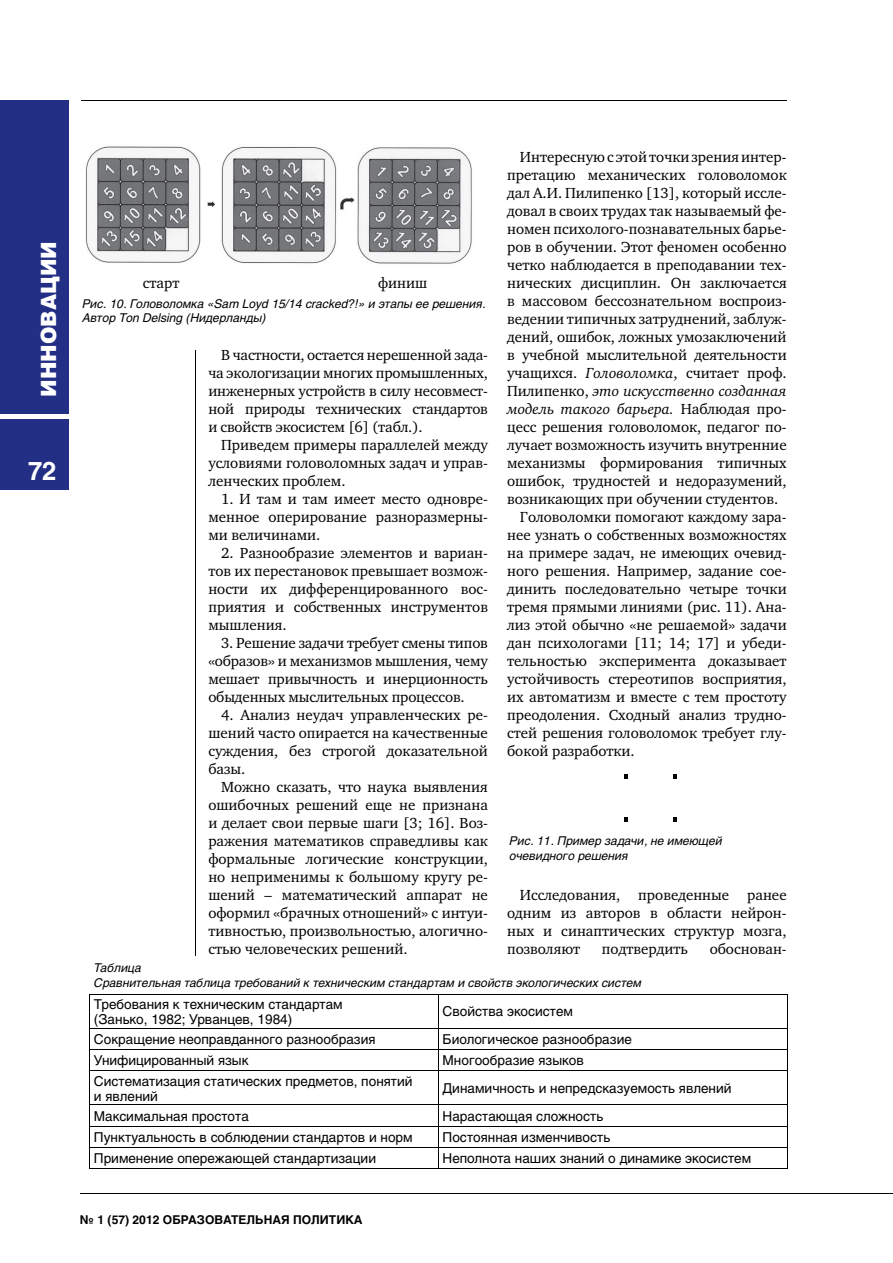
<style>
.page{position:relative;width:893px;height:1263px;background:#fff}
.page>*{position:absolute;margin:0;border:0;box-sizing:border-box;transform-origin:0 0}
.t1{font:700 25.5px "Helios";color:#fff}
.t2{font:900 21px "Helios";color:#fff}
.t3{font:15px/18px "Charter C";color:#000;text-align:justify}
.t4{font:italic 15px "Charter C";color:#000}
.t5{font:13.5px/15px "Helios";color:#000}
.t6{font:italic 12px/14.2px "Helios";color:#000}
.t7{font:700 12px "Helios";color:#000}
.s1{font-style:italic}
.s2{font-style:normal}
</style>
<div class="page">
<div style="left:0;top:100px;width:68px;height:390px;background:#232f84"></div>
<hr style="left:0;top:414px;width:74px;height:4px;background:#fff">
<hr style="left:81px;top:100px;width:706px;height:1px;background:#000">
<hr style="left:81px;top:1193px;width:812px;height:1px;background:#000">
<hr style="left:195px;top:350px;width:1px;height:605px;background:#000">
<img style="left:86px;top:146px;width:386px;height:118px">
<hr style="left:89px;top:1070px;width:349px;height:1px;background:#000">
<hr style="left:89px;top:1071px;width:1px;height:33px;background:#000">
<hr style="left:438px;top:1070px;width:349px;height:1px;background:#000">
<hr style="left:438px;top:1071px;width:1px;height:33px;background:#000">
<hr style="left:787px;top:1071px;width:1px;height:33px;background:#000">
<hr style="left:89px;top:1104px;width:349px;height:1px;background:#000">
<hr style="left:438px;top:1104px;width:349px;height:1px;background:#000">
<hr style="left:89px;top:1126px;width:349px;height:1px;background:#000">
<hr style="left:438px;top:1126px;width:349px;height:1px;background:#000">
<hr style="left:89px;top:1147px;width:349px;height:1px;background:#000">
<svg style="left:89px;top:1105px;width:1px;height:63px"></svg>
<hr style="left:438px;top:1147px;width:349px;height:1px;background:#000">
<svg style="left:438px;top:1105px;width:1px;height:63px"></svg>
<svg style="left:787px;top:1105px;width:1px;height:63px"></svg>
<hr style="left:89px;top:1168px;width:349px;height:1px;background:#000">
<hr style="left:438px;top:1168px;width:349px;height:1px;background:#000">
<hr style="left:89px;top:994px;width:349px;height:1px;background:#000">
<hr style="left:89px;top:994px;width:1px;height:34px;background:#000">
<hr style="left:438px;top:994px;width:349px;height:1px;background:#000">
<hr style="left:438px;top:994px;width:1px;height:34px;background:#000">
<hr style="left:787px;top:994px;width:1px;height:34px;background:#000">
<hr style="left:89px;top:1028px;width:349px;height:1px;background:#000">
<svg style="left:89px;top:1029px;width:1px;height:41px"></svg>
<hr style="left:438px;top:1028px;width:349px;height:1px;background:#000">
<svg style="left:438px;top:1029px;width:1px;height:41px"></svg>
<svg style="left:787px;top:1029px;width:1px;height:41px"></svg>
<hr style="left:89px;top:1049px;width:349px;height:1px;background:#000">
<hr style="left:438px;top:1049px;width:349px;height:1px;background:#000">
<svg style="left:624px;top:774px;width:4px;height:4px"></svg>
<svg style="left:624px;top:817px;width:4px;height:5px"></svg>
<svg style="left:673px;top:774px;width:3px;height:4px"></svg>
<svg style="left:673px;top:817px;width:3px;height:5px"></svg>
<h2 class="t2" style="left:35px;top:397px;width:157px;rotate:-90deg">ИННОВАЦИИ</h2>
<h1 class="t1" style="left:28px;top:456px;width:30px">72</h1>
<p class="t3" style="left:143px;top:274px;width:38px">старт</p>
<p class="t3" style="left:378px;top:274px;width:51px">финиш</p>
<p class="t6" style="left:82px;top:297px;width:405px">Рис. 10. Головоломка «Sam Loyd 15/14 cracked?!» и этапы ее решения.<br>Автор Ton Delsing (Нидерланды)</p>
<p class="t3" style="left:208px;top:346px;width:281px;text-indent:13px">В частности, остается нерешенной зада&shy;ча экологизации многих промышленных, инженерных устройств в силу несовмест&shy;ной природы технических стандартов и свойств экосистем [6] (табл.).</p>
<p class="t3" style="left:208px;top:436px;width:281px;text-indent:13px">Приведем примеры параллелей между условиями головоломных задач и управ&shy;ленческих проблем.</p>
<p class="t3" style="left:208px;top:490px;width:281px;text-indent:13px">1. И там и там имеет место одновре&shy;менное оперирование разноразмерны&shy;ми величинами.</p>
<p class="t3" style="left:208px;top:544px;width:281px;text-indent:13px">2. Разнообразие элементов и вариан&shy;тов их перестановок превышает возмож&shy;ности их дифференцированного вос&shy;приятия и собственных инструментов мышления.</p>
<p class="t3" style="left:208px;top:634px;width:281px;text-indent:13px">3. Решение задачи требует смены типов «образов» и механизмов мышления, чему мешает привычность и инерционность обыденных мыслительных процессов.</p>
<p class="t3" style="left:208px;top:706px;width:281px;text-indent:13px">4. Анализ неудач управленческих ре&shy;шений часто опирается на качественные суждения, без строгой доказательной базы.</p>
<p class="t3" style="left:208px;top:778px;width:281px;text-indent:13px">Можно сказать, что наука выявления ошибочных решений еще не признана и делает свои первые шаги [3; 16]. Воз&shy;ражения математиков справедливы как формальные логические конструкции, но неприменимы к большому кругу ре&shy;шений – математический аппарат не оформил «брачных отношений» с интуи&shy;тивностью, произвольностью, алогично&shy;стью человеческих решений.</p>
<p class="t3" style="left:520px;top:148px;width:268px">Интересную с этой точки зрения интер-</p>
<p class="t3" style="left:507px;top:166px;width:281px">претацию механических головоломок</p>
<p class="t3" style="left:507px;top:184px;width:281px">дал А.И. Пилипенко [13], который иссле-</p>
<p class="t3" style="left:507px;top:202px;width:281px">довал в своих трудах так называемый фе-</p>
<p class="t3" style="left:507px;top:220px;width:281px">номен психолого-познавательных барье-</p>
<p class="t3" style="left:507px;top:238px;width:281px">ров в обучении. Этот феномен особенно</p>
<p class="t3" style="left:507px;top:256px;width:281px">четко наблюдается в преподавании тех-</p>
<p class="t3" style="left:507px;top:274px;width:281px">нических дисциплин. Он заключается</p>
<p class="t3" style="left:507px;top:292px;width:281px">в массовом бессознательном воспроиз-</p>
<p class="t3" style="left:507px;top:310px;width:281px">ведении типичных затруднений, заблуж-</p>
<p class="t3" style="left:507px;top:328px;width:281px">дений, ошибок, ложных умозаключений</p>
<p class="t3" style="left:507px;top:346px;width:281px">в учебной мыслительной деятельности</p>
<p class="t3" style="left:507px;top:364px;width:281px">учащихся. <span class="s1">Головоломка</span>, считает проф.</p>
<p class="t4" style="left:507px;top:383px;width:281px"><span class="s2">Пилипенко,</span> это искусственно созданная</p>
<p class="t4" style="left:507px;top:401px;width:281px">модель такого барьера. <span class="s2">Наблюдая про-</span></p>
<p class="t3" style="left:507px;top:418px;width:281px">цесс решения головоломок, педагог по-</p>
<p class="t3" style="left:507px;top:436px;width:281px">лучает возможность изучить внутренние</p>
<p class="t3" style="left:507px;top:454px;width:281px">механизмы формирования типичных</p>
<p class="t3" style="left:507px;top:472px;width:281px">ошибок, трудностей и недоразумений,</p>
<p class="t3" style="left:507px;top:490px;width:273px">возникающих при обучении студентов.</p>
<p class="t3" style="left:520px;top:508px;width:268px">Головоломки помогают каждому зара-</p>
<p class="t3" style="left:507px;top:526px;width:281px">нее узнать о собственных возможностях</p>
<p class="t3" style="left:507px;top:544px;width:281px">на примере задач, не имеющих очевид-</p>
<p class="t3" style="left:507px;top:562px;width:281px">ного решения. Например, задание сое-</p>
<p class="t3" style="left:507px;top:580px;width:281px">динить последовательно четыре точки</p>
<p class="t3" style="left:507px;top:598px;width:281px">тремя прямыми линиями (рис. 11). Ана-</p>
<p class="t3" style="left:507px;top:616px;width:281px">лиз этой обычно «не решаемой» задачи</p>
<p class="t3" style="left:507px;top:634px;width:281px">дан психологами [11; 14; 17] и убеди-</p>
<p class="t3" style="left:507px;top:652px;width:281px">тельностью эксперимента доказывает</p>
<p class="t3" style="left:507px;top:670px;width:281px">устойчивость стереотипов восприятия,</p>
<p class="t3" style="left:507px;top:688px;width:281px">их автоматизм и вместе с тем простоту</p>
<p class="t3" style="left:507px;top:706px;width:281px">преодоления. Сходный анализ трудно-</p>
<p class="t3" style="left:507px;top:724px;width:281px">стей решения головоломок требует глу-</p>
<p class="t3" style="left:507px;top:742px;width:129px">бокой разработки.</p>
<p class="t6" style="left:510px;top:834px;width:214px">Рис. 11. Пример задачи, не имеющей очевидного решения</p>
<p class="t3" style="left:507px;top:886px;width:281px;text-indent:13px">Исследования, проведенные ранее одним из авторов в области нейрон&shy;ных и синаптических структур мозга, позволяют</p>
<p class="t3" style="left:602px;top:940px;width:88px">подтвердить</p>
<p class="t3" style="left:710px;top:940px;width:79px">обоснован-</p>
<p class="t6" style="left:94px;top:961px;width:549px">Таблица<br>Сравнительная таблица требований к техническим стандартам и свойств экологических систем</p>
<p class="t5" style="left:94px;top:996px;width:250px">Требования к техническим стандартам (Занько, 1982; Урванцев, 1984)</p>
<p class="t5" style="left:443px;top:1004px;width:132px">Свойства экосистем</p>
<p class="t5" style="left:94px;top:1032px;width:283px">Сокращение неоправданного разнообразия</p>
<p class="t5" style="left:443px;top:1032px;width:191px">Биологическое разнообразие</p>
<p class="t5" style="left:94px;top:1053px;width:156px">Унифицированный язык</p>
<p class="t5" style="left:443px;top:1053px;width:143px">Многообразие языков</p>
<p class="t5" style="left:94px;top:1073px;width:320px">Систематизация статических предметов, понятий и явлений</p>
<p class="t5" style="left:443px;top:1080px;width:290px">Динамичность и непредсказуемость явлений</p>
<p class="t5" style="left:94px;top:1108px;width:157px">Максимальная простота</p>
<p class="t5" style="left:443px;top:1108px;width:162px">Нарастающая сложность</p>
<p class="t5" style="left:94px;top:1129px;width:320px">Пунктуальность в соблюдении стандартов и норм</p>
<p class="t5" style="left:443px;top:1129px;width:169px">Постоянная изменчивость</p>
<p class="t5" style="left:94px;top:1151px;width:284px">Применение опережающей стандартизации</p>
<p class="t5" style="left:443px;top:1151px;width:310px">Неполнота наших знаний о динамике экосистем</p>
<p class="t7" style="left:80px;top:1213px;width:284px">№ 1 (57) 2012 ОБРАЗОВАТЕЛЬНАЯ ПОЛИТИКА</p>
</div>
